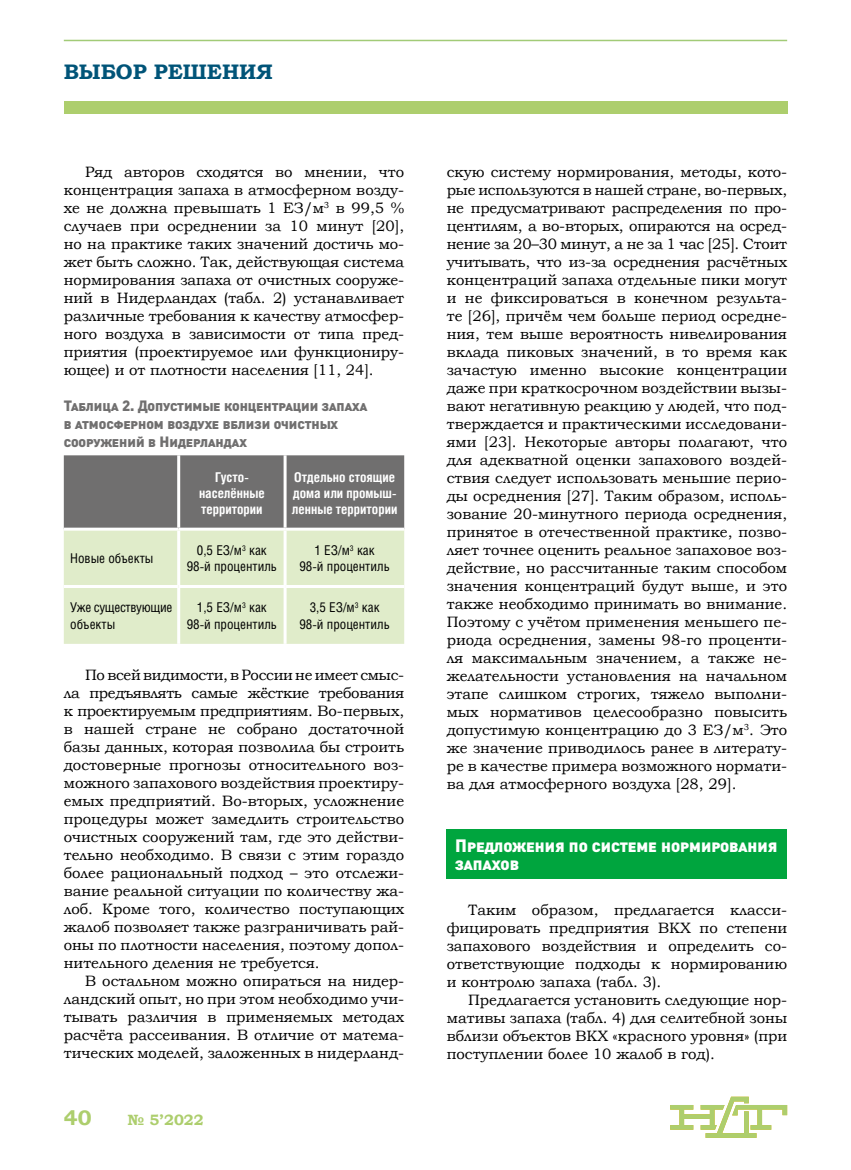
<style>
.page{position:relative;width:851px;height:1170px;background:#fff}
.page>*{position:absolute;margin:0;border:0;box-sizing:border-box;transform-origin:0 0}
.t1{font:700 21px "Bookman Old Style";color:#005478}
.t2{font:700 21px "Bookman Old Style";color:#adce6d}
.t3{font:18px/18px "Izvest Sans Headline";color:#fff}
.t4{font:15px/18px "Bookman Old Style";color:#000;text-align:justify}
.t5{font:15px/18px "Izvest Sans Headline";color:#706f6f}
.t6{font:700 15px "Bookman Old Style";color:#adce6d}
.t7{font:13.5px/16.2px "Helios Cond C";color:#000;text-align:center}
.t8{font:700 13.5px/16.2px "Helios Cond C";color:#fff;text-align:center}
.t9{font:13.5px/16.2px "Helios Cond C";letter-spacing:-.02em;color:#000}
</style>
<div class="page">
<hr style="left:64px;top:40px;width:723px;height:1px;background:#a2cb77">
<div style="left:64px;top:101px;width:723px;height:13px;background:#adce6d"></div>
<svg style="left:670px;top:1096px;width:117px;height:41px"></svg>
<svg style="left:64px;top:455px;width:340px;height:188px;background:#b4bba6"></svg>
<hr style="left:177px;top:455px;width:3px;height:72px;background:#fff">
<hr style="left:283px;top:455px;width:3px;height:72px;background:#fff">
<hr style="left:64px;top:527px;width:115px;height:3px;background:#fff">
<hr style="left:179px;top:527px;width:106px;height:3px;background:#fff">
<hr style="left:177px;top:530px;width:3px;height:55px;background:#fff">
<hr style="left:285px;top:527px;width:119px;height:3px;background:#fff">
<hr style="left:283px;top:530px;width:3px;height:55px;background:#fff">
<hr style="left:64px;top:585px;width:115px;height:3px;background:#fff">
<hr style="left:179px;top:585px;width:106px;height:3px;background:#fff">
<hr style="left:177px;top:588px;width:3px;height:55px;background:#fff">
<hr style="left:285px;top:585px;width:119px;height:3px;background:#fff">
<hr style="left:283px;top:588px;width:3px;height:55px;background:#fff">
<div style="left:446px;top:828px;width:341px;height:50px;background:#00a53e"></div>
<h1 class="t1" style="left:64px;top:56px;width:210px">ВЫБОР РЕШЕНИЯ</h1>
<p class="t4" style="left:64px;top:163px;width:342px;text-indent:21px">Ряд авторов сходятся во мнении, что концентрация запаха в атмосферном возду&shy;хе не должна превышать 1 ЕЗ/м<sup>3</sup> в 99,5 % случаев при осреднении за 10 минут [20], но на практике таких значений достичь мо&shy;жет быть сложно. Так, действующая система нормирования запаха от очистных сооруже&shy;ний в Нидерландах (табл. 2) устанавливает различные требования к качеству атмосфер&shy;ного воздуха в зависимости от типа пред&shy;приятия (проектируемое или функциониру&shy;ющее) и от плотности населения [11, 24].</p>
<p class="t5" style="left:64px;top:396px;width:305px">Таблица 2. Допустимые концентрации запаха в атмосферном воздухе вблизи очистных сооружений в Нидерландах</p>
<p class="t8" style="left:199px;top:468px;width:67px">Густо&shy;населённые территории</p>
<p class="t8" style="left:292px;top:468px;width:107px;text-align:left">Отдельно стоящие дома или промыш&shy;ленные территории</p>
<p class="t7" style="left:70px;top:550px;width:85px">Новые объекты</p>
<p class="t7" style="left:187px;top:542px;width:92px">0,5 ЕЗ/м<sup>3</sup> как<br>98-й процентиль</p>
<p class="t7" style="left:299px;top:542px;width:92px">1 ЕЗ/м<sup>3</sup> как<br>98-й процентиль</p>
<p class="t9" style="left:70px;top:599px;width:104px">Уже существующие объекты</p>
<p class="t7" style="left:187px;top:599px;width:92px">1,5 ЕЗ/м<sup>3</sup> как<br>98-й процентиль</p>
<p class="t7" style="left:299px;top:599px;width:92px">3,5 ЕЗ/м<sup>3</sup> как<br>98-й процентиль</p>
<p class="t4" style="left:64px;top:665px;width:342px;text-indent:21px">По всей видимости, в России не имеет смыс&shy;ла предъявлять самые жёсткие требования к проектируемым предприятиям. Во-первых, в нашей стране не собрано достаточной базы данных, которая позволила бы строить достоверные прогнозы относительного воз&shy;можного запахового воздействия проектиру&shy;емых предприятий. Во-вторых, усложнение процедуры может замедлить строительство очистных сооружений там, где это действи&shy;тельно необходимо. В связи с этим гораздо более рациональный подход – это отслежи&shy;вание реальной ситуации по количеству жа&shy;лоб. Кроме того, количество поступающих жалоб позволяет также разграничивать рай&shy;оны по плотности населения, поэтому допол&shy;нительного деления не требуется.</p>
<p class="t4" style="left:64px;top:971px;width:342px;text-indent:21px">В остальном можно опираться на нидер&shy;ландский опыт, но при этом необходимо учи&shy;тывать различия в применяемых методах расчёта рассеивания. В отличие от матема&shy;тических моделей, заложенных в нидерланд-</p>
<h1 class="t2" style="left:64px;top:1102px;width:29px">40</h1>
<p class="t6" style="left:128px;top:1108px;width:78px">№ 5’2022</p>
<p class="t4" style="left:446px;top:163px;width:342px">скую систему нормирования, методы, кото&shy;рые используются в нашей стране, во-первых, не предусматривают распределения по про&shy;центилям, а во-вторых, опираются на осред&shy;нение за 20–30 минут, а не за 1 час [25]. Стоит учитывать, что из-за осреднения расчётных концентраций запаха отдельные пики могут и не фиксироваться в конечном результа&shy;те [26], причём чем больше период осредне&shy;ния, тем выше вероятность нивелирования вклада пиковых значений, в то время как зачастую именно высокие концентрации даже при краткосрочном воздействии вызы&shy;вают негативную реакцию у людей, что под&shy;тверждается и практическими исследовани&shy;ями [23]. Некоторые авторы полагают, что для адекватной оценки запахового воздей&shy;ствия следует использовать меньшие перио&shy;ды осреднения [27]. Таким образом, исполь&shy;зование 20-минутного периода осреднения, принятое в отечественной практике, позво&shy;ляет точнее оценить реальное запаховое воз&shy;действие, но рассчитанные таким способом значения концентраций будут выше, и это также необходимо принимать во внимание.<br>Поэтому с учётом применения меньшего пе&shy;риода осреднения, замены 98-го проценти&shy;ля максимальным значением, а также не&shy;желательности установления на начальном этапе слишком строгих, тяжело выполни&shy;мых нормативов целесообразно повысить допустимую концентрацию до 3 ЕЗ/м<sup>3</sup>. Это же значение приводилось ранее в литерату&shy;ре в качестве примера возможного нормати&shy;ва для атмосферного воздуха [28, 29].</p>
<p class="t3" style="left:455px;top:836px;width:323px">Предложения по системе нормирования запахов</p>
<p class="t4" style="left:446px;top:900px;width:342px;text-indent:21px">Таким образом, предлагается класси&shy;фицировать предприятия ВКХ по степени запахового воздействия и определить со&shy;ответствующие подходы к нормированию и контролю запаха (табл. 3).</p>
<p class="t4" style="left:446px;top:990px;width:342px;text-indent:21px">Предлагается установить следующие нор&shy;мативы запаха (табл. 4) для селитебной зоны вблизи объектов ВКХ «красного уровня» (при поступлении более 10 жалоб в год).</p>
</div>
